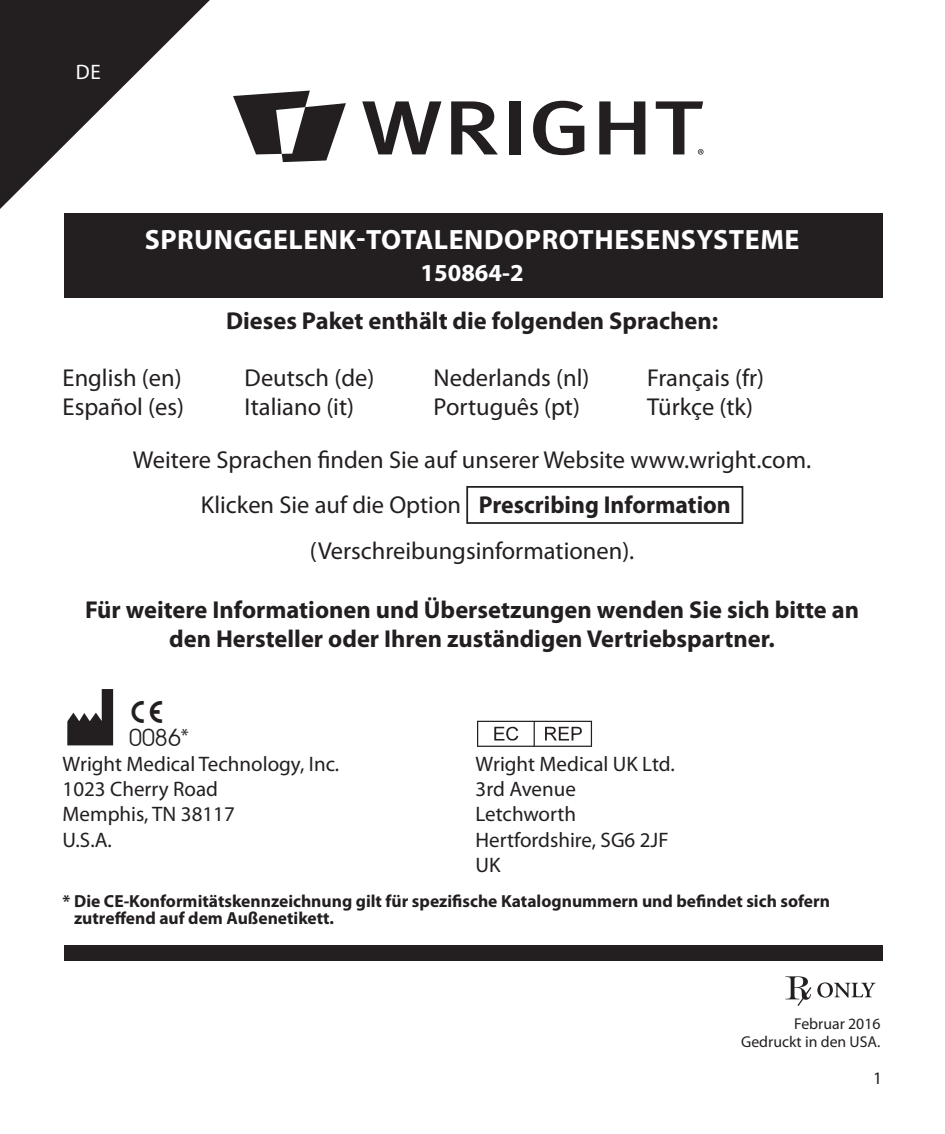
<style>
.page{position:relative;width:945px;height:1134px;background:#fff}
.page>*{position:absolute;margin:0;border:0;box-sizing:border-box;transform-origin:0 0}
.t1{font:63px "mdd en 980";color:#231f20}
.t2{font:700 28px "Myriad Pro";letter-spacing:.02em;color:#fff}
.t3{font:24.5px/52.5px "Myriad Pro";color:#231f20}
.t4{font:700 24.5px/29.4px "Myriad Pro";color:#231f20;text-align:center}
.t5{font:700 24.5px "Myriad Pro";color:#fff}
.t6{font:24.5px "mdd en 980";color:#231f20}
.t7{font:21px/25.2px "Myriad Pro";color:#231f20}
.t8{font:21px "Myriad Pro";color:#fff}
.t9{font:19.25px "mdd en 980";color:#231f20}
.t10{font:19.25px "Myriad Pro";color:#231f20}
.t11{font:700 17.5px/17.5px "Myriad Pro";color:#231f20}
.t12{font:17.5px "Myriad Pro";color:#231f20}
.t13{font:15.75px/18.9px "Myriad Pro";color:#231f20;text-align:right}
.s1{font-weight:700}
</style>
<div class="page">
<div style="left:64px;top:214px;width:819px;height:84px;background:#231f20"></div>
<div style="left:466px;top:486px;width:277px;height:38px;border:2px solid #231f20"></div>
<div style="left:64px;top:945px;width:819px;height:15px;background:#231f20"></div>
<svg style="left:786px;top:976px;width:25px;height:30px"></svg>
<svg style="left:817px;top:982px;width:59px;height:16px"></svg>
<svg style="left:362px;top:101px;width:79px;height:53px"></svg>
<svg style="left:451px;top:101px;width:47px;height:53px"></svg>
<div style="left:509px;top:101px;width:11px;height:53px;background:#231f20"></div>
<svg style="left:533px;top:101px;width:51px;height:54px"></svg>
<svg style="left:599px;top:101px;width:46px;height:53px"></svg>
<svg style="left:233px;top:91px;width:113px;height:71px"></svg>
<svg style="left:656px;top:101px;width:48px;height:54px"></svg>
<svg style="left:0;top:0;width:210px;height:209px;fill:#231f20"></svg>
<p class="t8" style="left:76px;top:60px;width:26px">DE</p>
<p class="t2" style="left:145px;top:222px;width:656px">Sprunggelenk-Totalendoprothesensysteme</p>
<p class="t5" style="left:421px;top:256px;width:105px">150864-2</p>
<p class="t4" style="left:226px;top:305px;width:494px">Dieses Paket enthält die folgenden Sprachen:</p>
<p class="t3" style="left:63px;top:352px;width:121px">English (en)</p>
<p class="t3" style="left:245px;top:352px;width:131px">Deutsch (de)</p>
<p class="t3" style="left:434px;top:352px;width:157px">Nederlands (nl)</p>
<p class="t3" style="left:647px;top:352px;width:119px">Français (fr)</p>
<p class="t3" style="left:63px;top:381px;width:123px">Español (es)</p>
<p class="t3" style="left:245px;top:381px;width:111px">Italiano (it)</p>
<p class="t3" style="left:434px;top:381px;width:148px">Português (pt)</p>
<p class="t3" style="left:133px;top:381px;width:680px;text-indent:514px">Türkçe (tk)<br>Weitere Sprachen finden Sie auf unserer Website www.wright.com.</p>
<p class="t3" style="left:201px;top:483px;width:531px;line-height:45.5px;text-align:center">Klicken Sie auf die Option <span class="s1">Prescribing Information </span>(Verschreibungsinformationen).</p>
<p class="t4" style="left:85px;top:594px;width:776px">Für weitere Informationen und Übersetzungen wenden Sie sich bitte an den Hersteller oder Ihren zuständigen Vertriebspartner.</p>
<h1 class="t1" style="left:63px;top:687px;width:54px">M</h1>
<p class="t7" style="left:63px;top:752px;width:278px">Wright Medical Technology, Inc.</p>
<p class="t6" style="left:131px;top:700px;width:36px">C</p>
<p class="t10" style="left:181px;top:725px;width:9px">*</p>
<h1 class="t1" style="left:472px;top:689px;width:129px">P</h1>
<p class="t7" style="left:476px;top:752px;width:201px">Wright Medical UK Ltd.</p>
<p class="t7" style="left:63px;top:777px;width:157px">1023 Cherry Road</p>
<p class="t7" style="left:476px;top:777px;width:102px">3rd Avenue</p>
<p class="t7" style="left:63px;top:802px;width:174px">Memphis, TN 38117</p>
<p class="t7" style="left:476px;top:802px;width:102px">Letchworth</p>
<p class="t7" style="left:63px;top:827px;width:51px">U.S.A.</p>
<p class="t7" style="left:476px;top:827px;width:194px">Hertfordshire, SG6 2JF<br>UK</p>
<p class="t11" style="left:74px;top:892px;width:757px;text-indent:-11px">* Die CE-Konformitätskennzeichnung gilt für spezifische Katalognummern und befindet sich sofern zutreffend auf dem Außenetikett.</p>
<p class="t9" style="left:129px;top:728px;width:53px">0086</p>
<p class="t13" style="left:741px;top:1014px;width:141px">Februar 2016<br>Gedruckt in den USA.</p>
<p class="t12" style="left:873px;top:1069px;width:10px">1</p>
</div>
